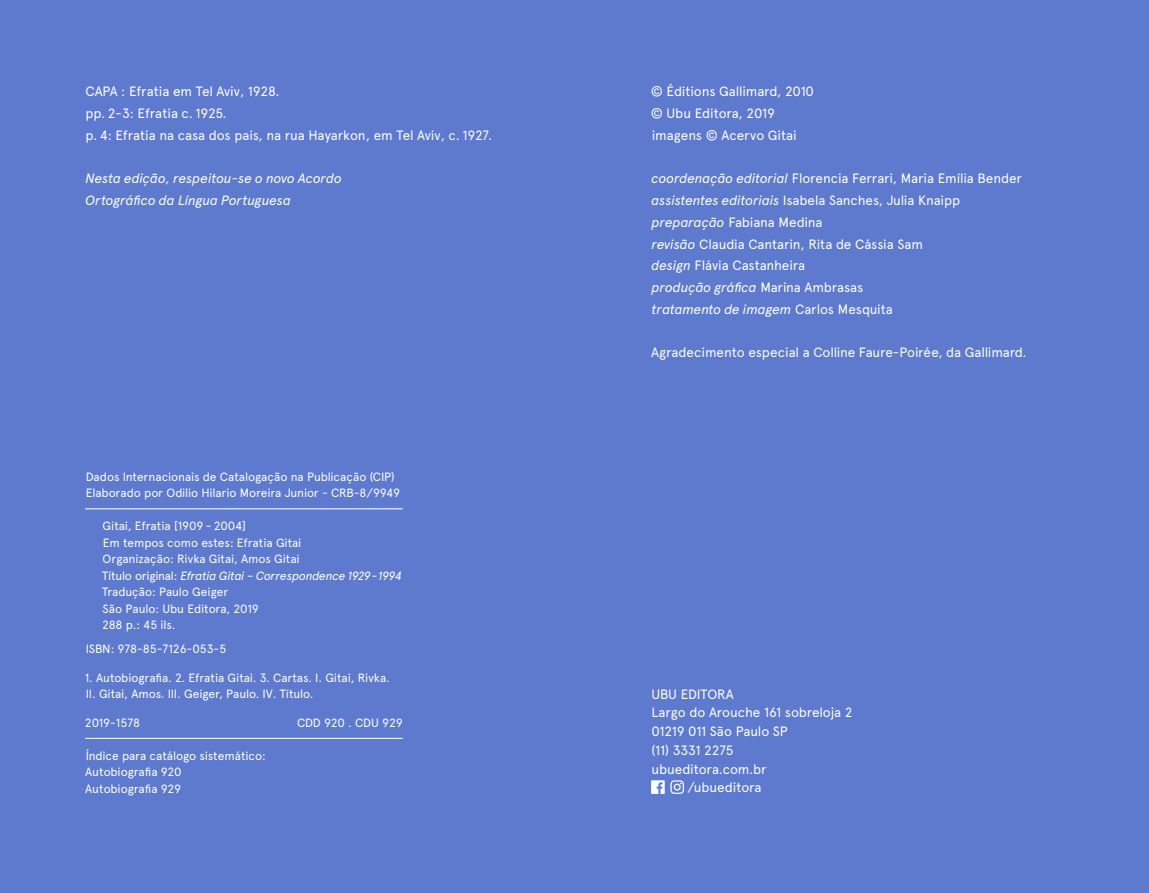
<style>
.page{position:relative;width:1149px;height:893px;background:#fff}
.page>*{position:absolute;margin:0;border:0;box-sizing:border-box;transform-origin:0 0}
.t1{font:13.5px/21.8px "Apercu";letter-spacing:-.01em;color:#fff}
.t2{font:italic 13.5px/21.8px "Apercu";letter-spacing:-.005em;color:#fff}
.t3{font:12px/16.5px "Apercu";letter-spacing:-.01em;color:#fff}
.s1{font-style:italic}
</style>
<div class="page">
<div style="left:21px;top:23px;width:1107px;height:847px;background:#5e7ace"></div>
<svg style="left:651px;top:780px;width:13px;height:14px"></svg>
<svg style="left:670px;top:780px;width:13px;height:14px"></svg>
<hr style="left:85px;top:508px;width:318px;height:1px;background:#fff">
<hr style="left:85px;top:738px;width:318px;height:1px;background:#fff">
<div style="left:0;top:0;width:1148px;height:30px;background:#5e7ace"></div>
<div style="left:0;top:863px;width:1148px;height:30px;background:#5e7ace"></div>
<div style="left:0;top:0;width:30px;height:871px;background:#5e7ace"></div>
<div style="left:1118px;top:0;width:30px;height:873px;background:#5e7ace"></div>
<p class="t1" style="left:85px;top:81px;width:408px">CAPA : Efratia em Tel Aviv, 1928.<br>pp. 2-3: Efratia c. 1925.<br>p. 4: Efratia na casa dos pais, na rua Hayarkon, em Tel Aviv, c. 1927.</p>
<p class="t2" style="left:85px;top:167px;width:258px">Nesta edição, respeitou-se o novo Acordo<br>Ortográfico da Língua Portuguesa</p>
<p class="t3" style="left:86px;top:468px;width:316px">Dados Internacionais de Catalogação na Publicação (CIP)<br>Elaborado por Odilio Hilario Moreira Junior - CRB-8/9949</p>
<p class="t3" style="left:102px;top:518px;width:301px">Gitai, Efratia [1909 - 2004]<br>Em tempos como estes: Efratia Gitai<br>Organização: Rivka Gitai, Amos Gitai<br>Título original: <span class="s1">Efratia Gitai – Correspondence 1929 - 1994<br></span>Tradução: Paulo Geiger<br>São Paulo: Ubu Editora, 2019<br>288 p.: 45 ils.</p>
<p class="t3" style="left:86px;top:641px;width:142px">ISBN: 978-85-7126-053-5</p>
<p class="t3" style="left:85px;top:669px;width:306px">1. Autobiografia. 2. Efratia Gitai. 3. Cartas. I. Gitai, Rivka.<br>II. Gitai, Amos. III. Geiger, Paulo. IV. Título.</p>
<p class="t3" style="left:85px;top:714px;width:56px">2019-1578</p>
<p class="t3" style="left:297px;top:714px;width:107px">CDD 920 . CDU 929</p>
<p class="t3" style="left:85px;top:747px;width:182px">Índice para catálogo sistemático:<br>Autobiografia 920<br>Autobiografia 929</p>
<p class="t1" style="left:650px;top:81px;width:165px">© Éditions Gallimard, 2010 © Ubu Editora, 2019 imagens © Acervo Gitai</p>
<p class="t1" style="left:651px;top:168px;width:372px"><span class="s1">coordenação editorial</span> Florencia Ferrari, Maria Emília Bender <span class="s1">assistentes editoriais</span> Isabela Sanches, Julia Knaipp <span class="s1">preparação</span> Fabiana Medina<br><span class="s1">revisão</span> Claudia Cantarin, Rita de Cássia Sam<br><span class="s1">design</span> Flávia Castanheira<br><span class="s1">produção gráfica</span> Marina Ambrasas<br><span class="s1">tratamento de imagem</span> Carlos Mesquita</p>
<p class="t1" style="left:650px;top:342px;width:377px">Agradecimento especial a Colline Faure-Poirée, da Gallimard.</p>
<p class="t1" style="left:651px;top:683px;width:84px">UBU EDITORA</p>
<p class="t1" style="left:651px;top:702px;width:202px">Largo do Arouche 161 sobreloja 2</p>
<p class="t1" style="left:651px;top:720px;width:138px">01219 011 São Paulo SP</p>
<p class="t1" style="left:651px;top:739px;width:84px">(11) 3331 2275</p>
<p class="t1" style="left:651px;top:758px;width:116px">ubueditora.com.br</p>
<p class="t1" style="left:687px;top:777px;width:75px">/ubueditora</p>
</div>
